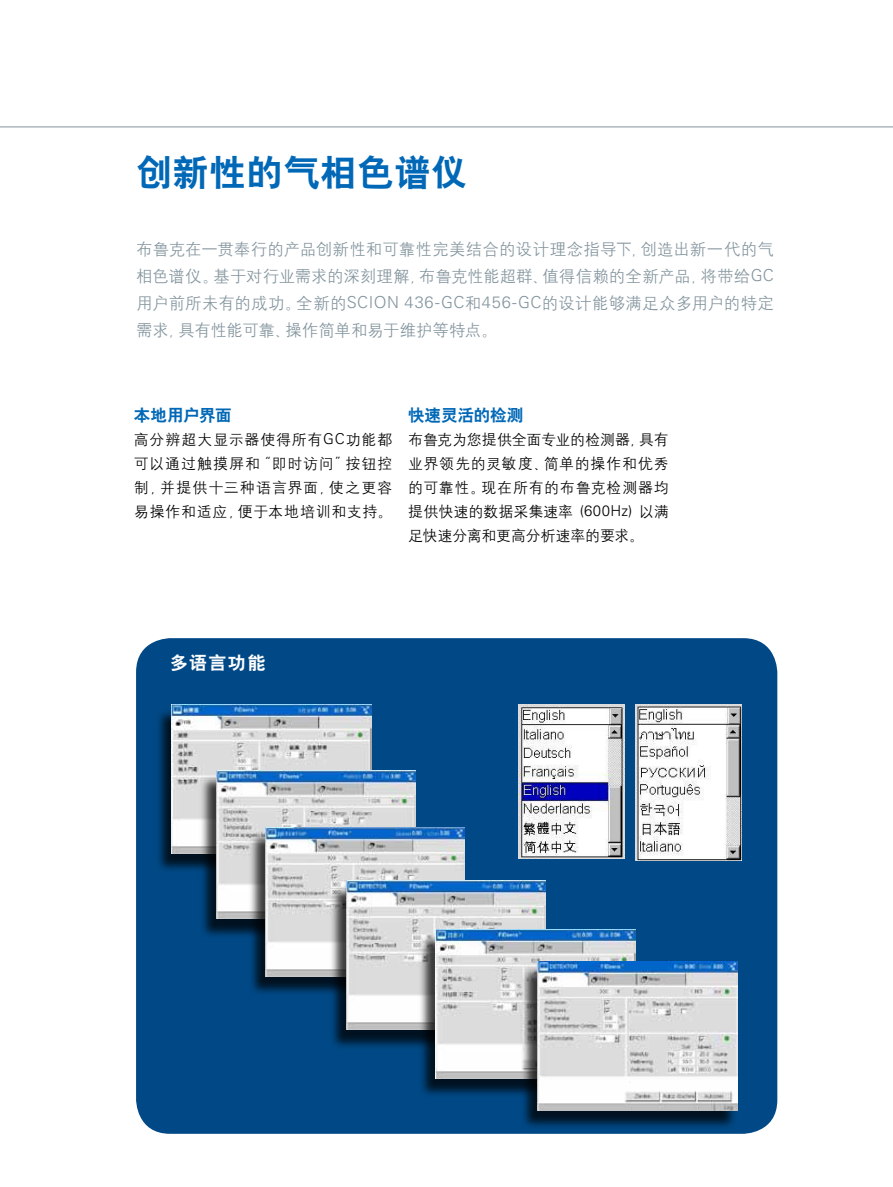
<style>
.page{position:relative;width:893px;height:1187px;background:#fff}
.page>*{position:absolute;margin:0;border:0;box-sizing:border-box;transform-origin:0 0}
.t1{font:36px "H Yb 2 gj";letter-spacing:.025em;color:#0068b7}
.t2{font:18px "H Yb 2 gj";letter-spacing:.08em;color:#fff}
.t3{font:16.5px/27px "H Yg 2 gj";letter-spacing:-.005em;color:#84959e;text-align:justify}
.t4{font:16.5px "H Yb 2 gj";letter-spacing:-.005em;color:#0068b7}
.t5{font:15px/24px "H Yg 2 gj";letter-spacing:.035em;color:#000;text-align:justify}
.s1{font-family:"Univers LT Std";font-weight:300}
</style>
<div class="page">
<div style="left:136px;top:638px;width:641px;height:495px;background:#004986;border-radius:34px"></div>
<div style="left:155px;top:707px;width:216px;height:166px;background:#000;opacity:.75"></div>
<img style="left:172px;top:704px;width:200px;height:149px">
<div style="left:199px;top:773px;width:216px;height:166px;background:#000;opacity:.75"></div>
<img style="left:216px;top:770px;width:200px;height:148px">
<div style="left:248px;top:831px;width:216px;height:165px;background:#000;opacity:.75"></div>
<img style="left:265px;top:827px;width:200px;height:149px">
<div style="left:329px;top:884px;width:216px;height:165px;background:#000;opacity:.75"></div>
<img style="left:346px;top:880px;width:199px;height:149px">
<div style="left:418px;top:933px;width:217px;height:165px;background:#000;opacity:.75"></div>
<img style="left:435px;top:929px;width:201px;height:149px">
<div style="left:520px;top:965px;width:218px;height:165px;background:#000;opacity:.75"></div>
<img style="left:537px;top:961px;width:201px;height:149px">
<img style="left:635px;top:704px;width:107px;height:156px">
<img style="left:518px;top:704px;width:107px;height:154px">
<hr style="left:0;top:126px;width:893px;height:1px;background:#84959e">
<h1 class="t1" style="left:136px;top:155px;width:333px">创新性的气相色谱仪</h1>
<p class="t3" style="left:136px;top:236px;width:639px">布鲁克在一贯奉行的产品创新性和可靠性完美结合的设计理念指导下，创造出新一代的气相色谱仪。基于对行业需求的深刻理解，布鲁克性能超群、值得信赖的全新产品，将带给<span class="s1">GC</span>用户前所未有的成功。全新的<span class="s1">SCION 436-GC</span>和<span class="s1">456-GC</span>的设计能够满足众多用户的特定需求，具有性能可靠、操作简单和易于维护等特点。</p>
<p class="t4" style="left:134px;top:407px;width:99px">本地用户界面</p>
<p class="t5" style="left:134px;top:428px;width:260px">高分辨超大显示器使得所有<span class="s1">GC</span>功能都可以通过触摸屏和“即时访问”按钮控制，并提供十三种语言界面，使之更容易操作和适应，便于本地培训和支持。</p>
<p class="t4" style="left:408px;top:407px;width:117px">快速灵活的检测</p>
<p class="t5" style="left:408px;top:428px;width:262px">布鲁克为您提供全面专业的检测器，具有业界领先的灵敏度、简单的操作和优秀的可靠性。现在所有的布鲁克检测器均提供快速的数据采集速率 <span class="s1">(600Hz)</span> 以满足快速分离和更高分析速率的要求。</p>
<p class="t2" style="left:170px;top:653px;width:97px">多语言功能</p>
</div>
